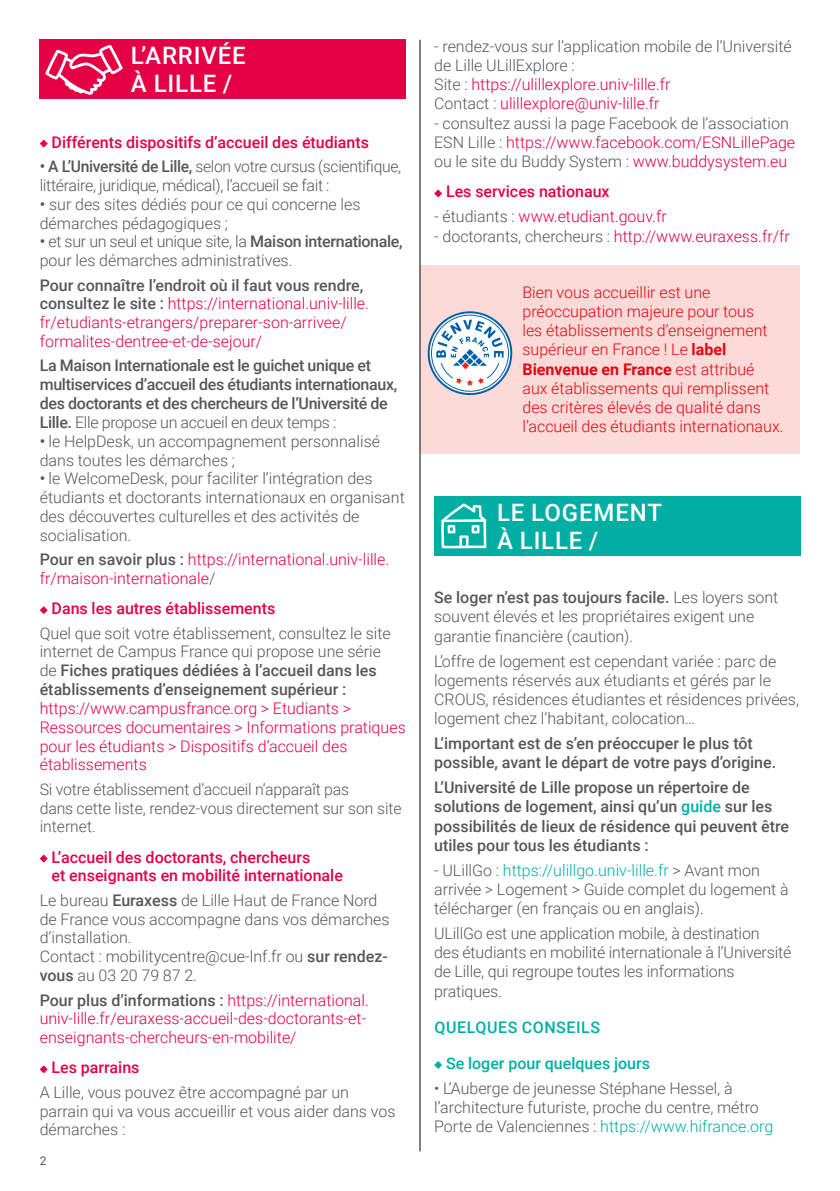
<style>
.page{position:relative;width:840px;height:1191px;background:#fff}
.page>*{position:absolute;margin:0;border:0;box-sizing:border-box;transform-origin:0 0}
.t1{font:500 24px/28px "Roboto";letter-spacing:.035em;color:#fff}
.t2{font:300 16px/18.8px "Roboto";color:#575756}
.t3{font:300 16px/18.8px "Roboto";color:#e50046}
.t4{font:500 16px/19.2px "Roboto";color:#575756}
.t5{font:300 16px/19.2px "Roboto";color:#e30613}
.t6{font:500 16px/18.8px "Roboto";letter-spacing:-.02em;color:#575756}
.t7{font:500 16px/18.8px "Roboto";color:#e50046}
.t8{font:300 16px/18.8px "Roboto";letter-spacing:-.02em;color:#575756}
.t9{font:500 16px "Roboto";color:#00aea4}
.t10{font:500 16px "Roboto";letter-spacing:.035em;color:#00aea4}
.t11{font:12px "Roboto";color:#575756}
.s1{font-weight:500}
.s2{font-weight:500;color:#575756}
.s3{font-weight:300}
.s4{color:#575756}
.s5{color:#e50046}
.s6{font-weight:700}
.s7{color:#00aea4}
</style>
<div class="page">
<div style="left:420px;top:265px;width:379px;height:188px;background:#fbdad7"></div>
<svg style="left:427px;top:311px;width:85px;height:84px"></svg>
<hr style="left:419px;top:40px;width:1px;height:1111px;background:#000">
<div style="left:40px;top:40px;width:365px;height:59px;background:#e50046"></div>
<svg style="left:45px;top:44px;width:78px;height:51px"></svg>
<svg style="left:40px;top:140px;width:8px;height:8px"></svg>
<svg style="left:40px;top:606px;width:8px;height:8px"></svg>
<svg style="left:40px;top:854px;width:8px;height:8px"></svg>
<svg style="left:40px;top:1065px;width:8px;height:8px"></svg>
<svg style="left:434px;top:189px;width:8px;height:8px"></svg>
<div style="left:434px;top:496px;width:365px;height:59px;background:#00aea4"></div>
<svg style="left:441px;top:503px;width:45px;height:45px"></svg>
<svg style="left:434px;top:1061px;width:8px;height:8px"></svg>
<h1 class="t1" style="left:131px;top:41px;width:116px">L’ARRIVÉE<br>À LILLE /</h1>
<p class="t7" style="left:51px;top:132px;width:319px">Différents dispositifs d’accueil des étudiants</p>
<p class="t8" style="left:40px;top:156px;width:363px"><span class="s1">• A L’Université de Lille,</span> selon votre cursus (scientifique, littéraire, juridique, médical), l’accueil se fait :</p>
<p class="t2" style="left:40px;top:194px;width:322px"><span class="s1">•</span> sur des sites dédiés pour ce qui concerne les démarches pédagogiques ;</p>
<p class="t2" style="left:40px;top:232px;width:364px"><span class="s1">•</span> et sur un seul et unique site, la <span class="s1">Maison internationale, </span>pour les démarches administratives.</p>
<p class="t3" style="left:40px;top:275px;width:330px"><span class="s2">Pour connaître l’endroit où il faut vous rendre, consultez le site :</span> https://international.univ-lille. fr/etudiants-etrangers/preparer-son-arrivee/ formalites-dentree-et-de-sejour/</p>
<p class="t6" style="left:40px;top:356px;width:359px">La Maison Internationale est le guichet unique et multiservices d’accueil des étudiants internationaux, des doctorants et des chercheurs de l’Université de Lille. <span class="s3">Elle propose un accueil en deux temps :</span></p>
<p class="t2" style="left:40px;top:431px;width:341px"><span class="s1">•</span> le HelpDesk, un accompagnement personnalisé dans toutes les démarches ;</p>
<p class="t2" style="left:40px;top:468px;width:366px"><span class="s1">•</span> le WelcomeDesk, pour faciliter l’intégration des étudiants et doctorants internationaux en organisant des découvertes culturelles et des activités de socialisation.</p>
<p class="t3" style="left:40px;top:549px;width:351px"><span class="s2">Pour en savoir plus :</span> https://international.univ-lille. fr/maison-internationale<span class="s4">/</span></p>
<p class="t7" style="left:51px;top:598px;width:225px">Dans les autres établissements</p>
<p class="t2" style="left:40px;top:623px;width:352px">Quel que soit votre établissement, consultez le site internet de Campus France qui propose une série de <span class="s1">Fiches pratiques dédiées à l’accueil dans les établissements d’enseignement supérieur :</span></p>
<p class="t3" style="left:40px;top:698px;width:367px">https://www.campusfrance.org &gt; Etudiants &gt; Ressources documentaires &gt; Informations pratiques pour les étudiants &gt; Dispositifs d’accueil des établissements</p>
<p class="t2" style="left:40px;top:779px;width:363px">Si votre établissement d’accueil n’apparaît pas<br>dans cette liste, rendez-vous directement sur son site internet.</p>
<p class="t7" style="left:51px;top:847px;width:293px">L’accueil des doctorants, chercheurs<br>et enseignants en mobilité internationale</p>
<p class="t2" style="left:40px;top:890px;width:351px">Le bureau <span class="s1">Euraxess</span> de Lille Haut de France Nord de France vous accompagne dans vos démarches d’installation.<br>Contact : mobilitycentre@cue-lnf.fr ou <span class="s1">sur rendez&shy;vous</span> au 03 20 79 87 2.</p>
<p class="t3" style="left:40px;top:990px;width:330px"><span class="s2">Pour plus d’informations :</span> https://international. univ-lille.fr/euraxess-accueil-des-doctorants-et&shy;enseignants-chercheurs-en-mobilite/</p>
<p class="t7" style="left:51px;top:1057px;width:89px">Les parrains</p>
<p class="t2" style="left:40px;top:1082px;width:357px">A Lille, vous pouvez être accompagné par un parrain qui va vous accueillir et vous aider dans vos démarches :</p>
<p class="t11" style="left:40px;top:1152px;width:8px">2</p>
<p class="t2" style="left:434px;top:36px;width:359px">- rendez-vous sur l’application mobile de l’Université de Lille ULillExplore :<br>Site : <span class="s5">https://ulillexplore.univ-lille.fr<br></span>Contact : <span class="s5">ulillexplore@univ-lille.fr</span></p>
<p class="t2" style="left:434px;top:113px;width:362px">- consultez aussi la page Facebook de l’association<br>ESN Lille : <span class="s5">https://www.facebook.com/ESNLillePage </span>ou le site du Buddy System : <span class="s5">www.buddysystem.eu</span></p>
<p class="t7" style="left:446px;top:182px;width:165px">Les services nationaux</p>
<p class="t3" style="left:434px;top:207px;width:234px"><span class="s4">- étudiants :</span> www.etudiant.gouv.fr</p>
<p class="t3" style="left:434px;top:226px;width:357px"><span class="s4">- doctorants, chercheurs :</span> http://www.euraxess.fr/fr</p>
<p class="t5" style="left:522px;top:282px;width:262px">Bien vous accueillir est une préoccupation majeure pour tous<br>les établissements d’enseignement supérieur en France ! Le <span class="s6">label Bienvenue en France</span> est attribué aux établissements qui remplissent des critères élevés de qualité dans l’accueil des étudiants internationaux.</p>
<h1 class="t1" style="left:496px;top:497px;width:166px">LE LOGEMENT<br>À LILLE /</h1>
<p class="t2" style="left:434px;top:587px;width:345px"><span class="s1">Se loger n’est pas toujours facile.</span> Les loyers sont souvent élevés et les propriétaires exigent une garantie financière (caution).</p>
<p class="t2" style="left:434px;top:650px;width:366px">L’offre de logement est cependant variée : parc de logements réservés aux étudiants et gérés par le CROUS, résidences étudiantes et résidences privées, logement chez l’habitant, colocation…</p>
<p class="t4" style="left:434px;top:733px;width:343px">L’important est de s’en préoccuper le plus tôt possible, avant le départ de votre pays d’origine.</p>
<p class="t4" style="left:434px;top:777px;width:356px">L’Université de Lille propose un répertoire de solutions de logement, ainsi qu’un <span class="s7">guide</span> sur les possibilités de lieux de résidence qui peuvent être utiles pour tous les étudiants :</p>
<p class="t2" style="left:434px;top:859px;width:356px">- ULillGo : <span class="s7">https://ulillgo.univ-lille.fr</span> &gt; Avant mon arrivée &gt; Logement &gt; Guide complet du logement à télécharger (en français ou en anglais).</p>
<p class="t2" style="left:434px;top:923px;width:358px">ULillGo est une application mobile, à destination<br>des étudiants en mobilité internationale à l’Université de Lille, qui regroupe toutes les informations pratiques.</p>
<p class="t10" style="left:434px;top:1015px;width:167px">QUELQUES CONSEILS</p>
<p class="t9" style="left:446px;top:1052px;width:205px">Se loger pour quelques jours</p>
<p class="t2" style="left:434px;top:1078px;width:340px">• L’Auberge de jeunesse Stéphane Hessel, à l’architecture futuriste, proche du centre, métro<br>Porte de Valenciennes : <span class="s7">https://www.hifrance.org</span></p>
</div>
